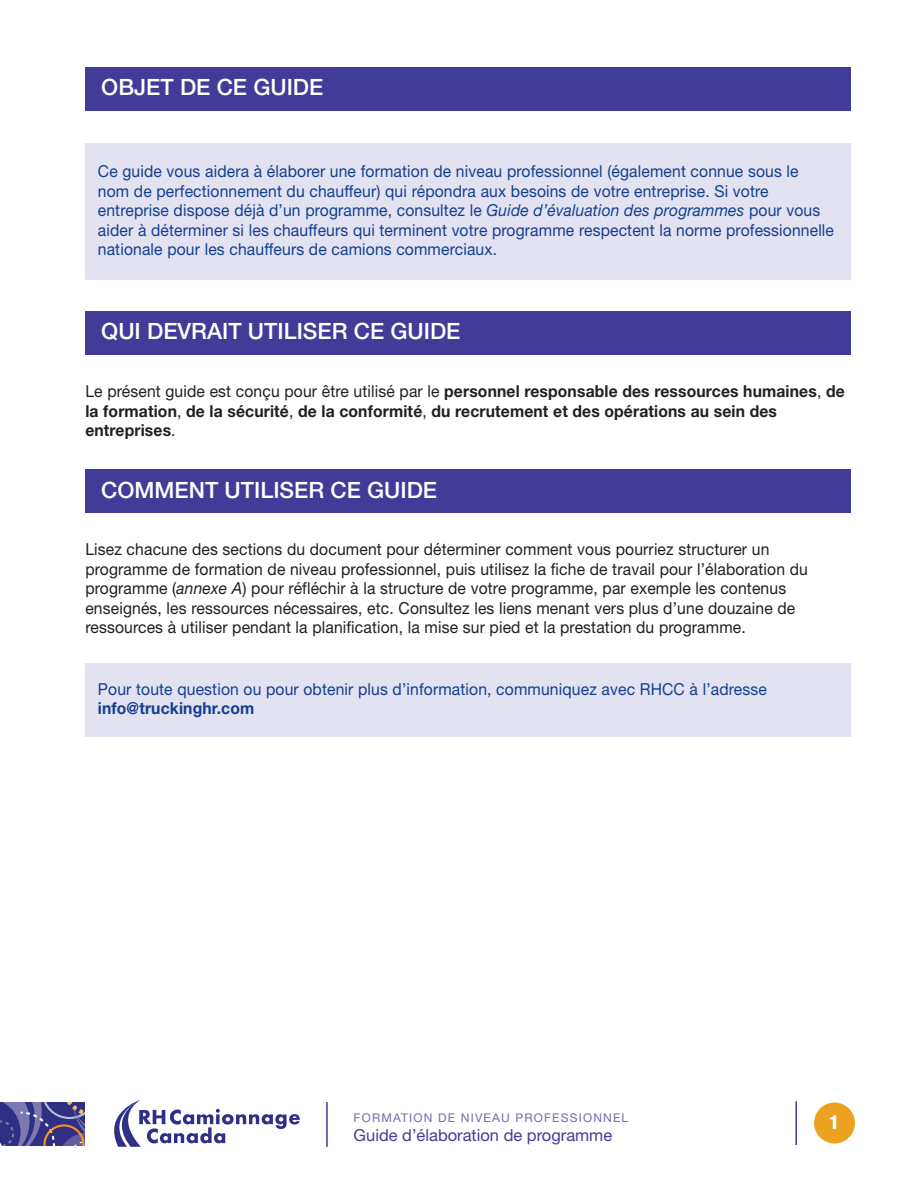
<style>
.page{position:relative;width:918px;height:1188px;background:#fff}
.page>*{position:absolute;margin:0;border:0;box-sizing:border-box;transform-origin:0 0}
.t1{font:500 22.5px "Helvetica Neue LT Std";color:#fff}
.t2{font:800 condensed 19.5px "Helvetica Neue LT Std";color:#fff}
.t3{font:16.5px/19.5px "Helvetica Neue LT Std";letter-spacing:.01em;color:#133f90;scale:.95 1}
.t4{font:16.5px/19.5px "Helvetica Neue LT Std";letter-spacing:.01em;color:#231f20;scale:.95 1}
.t5{font:700 16.5px/19.5px "Helvetica Neue LT Std";letter-spacing:.01em;color:#231f20;scale:.95 1}
.t6{font:16.5px "Helvetica Neue LT Std";color:#433b98}
.t7{font:700 16.5px "Helvetica Neue LT Std";letter-spacing:.01em;color:#133f90;scale:.95 1}
.t8{font:12px "Helvetica Neue LT Std";letter-spacing:.1em;color:#736ab0}
.s1{font-style:italic}
.s2{font-weight:400}
</style>
<div class="page">
<hr style="left:795px;top:1101px;width:2px;height:44px;background:#433b98">
<div style="left:814px;top:1103px;width:41px;height:40px;background:#eca220;border-radius:50%"></div>
<div style="left:85px;top:68px;width:765px;height:43px;background:#433b98"></div>
<div style="left:85px;top:143px;width:765px;height:136px;background:#e3e2f1"></div>
<div style="left:85px;top:311px;width:765px;height:43px;background:#433b98"></div>
<div style="left:85px;top:470px;width:765px;height:43px;background:#433b98"></div>
<div style="left:85px;top:664px;width:765px;height:73px;background:#e3e2f1"></div>
<hr style="left:326px;top:1102px;width:2px;height:45px;background:#433b98">
<svg style="left:0;top:1102px;width:84px;height:44px;background:#524c8e"></svg>
<svg style="left:114px;top:1100px;width:186px;height:47px"></svg>
<h1 class="t1" style="left:101px;top:79px;width:224px">OBJET DE CE GUIDE</h1>
<p class="t3" style="left:98px;top:163px;width:776px">Ce guide vous aidera à élaborer une formation de niveau professionnel (également connue sous le nom de perfectionnement du chauffeur) qui répondra aux besoins de votre entreprise. Si votre entreprise dispose déjà d’un programme, consultez le <span class="s1">Guide d’évaluation des programmes</span> pour vous aider à déterminer si les chauffeurs qui terminent votre programme respectent la norme professionnelle nationale pour les chauffeurs de camions commerciaux.</p>
<h1 class="t1" style="left:101px;top:323px;width:361px">QUI DEVRAIT UTILISER CE GUIDE</h1>
<p class="t5" style="left:85px;top:383px;width:801px"><span class="s2">Le présent guide est conçu pour être utilisé par le</span> personnel responsable des ressources humaines<span class="s2">,</span> de la formation<span class="s2">,</span> de la sécurité<span class="s2">,</span> de la conformité<span class="s2">,</span> du recrutement et des opérations au sein des entreprises<span class="s2">.</span></p>
<h1 class="t1" style="left:101px;top:481px;width:337px">COMMENT UTILISER CE GUIDE</h1>
<p class="t4" style="left:85px;top:541px;width:762px">Lisez chacune des sections du document pour déterminer comment vous pourriez structurer un programme de formation de niveau professionnel, puis utilisez la fiche de travail pour l’élaboration du programme (<span class="s1">annexe A</span>) pour réfléchir à la structure de votre programme, par exemple les contenus enseignés, les ressources nécessaires, etc. Consultez les liens menant vers plus d’une douzaine de ressources à utiliser pendant la planification, la mise sur pied et la prestation du programme.</p>
<p class="t3" style="left:98px;top:681px;width:706px">Pour toute question ou pour obtenir plus d’information, communiquez avec RHCC à l’adresse</p>
<p class="t7" style="left:98px;top:702px;width:166px">info@truckinghr.com</p>
<p class="t8" style="left:354px;top:1113px;width:276px">FORMATION DE NIVEAU PROFESSIONNEL</p>
<p class="t6" style="left:354px;top:1129px;width:260px">Guide d’élaboration de programme</p>
<p class="t2" style="left:829px;top:1115px;width:12px">1</p>
</div>
